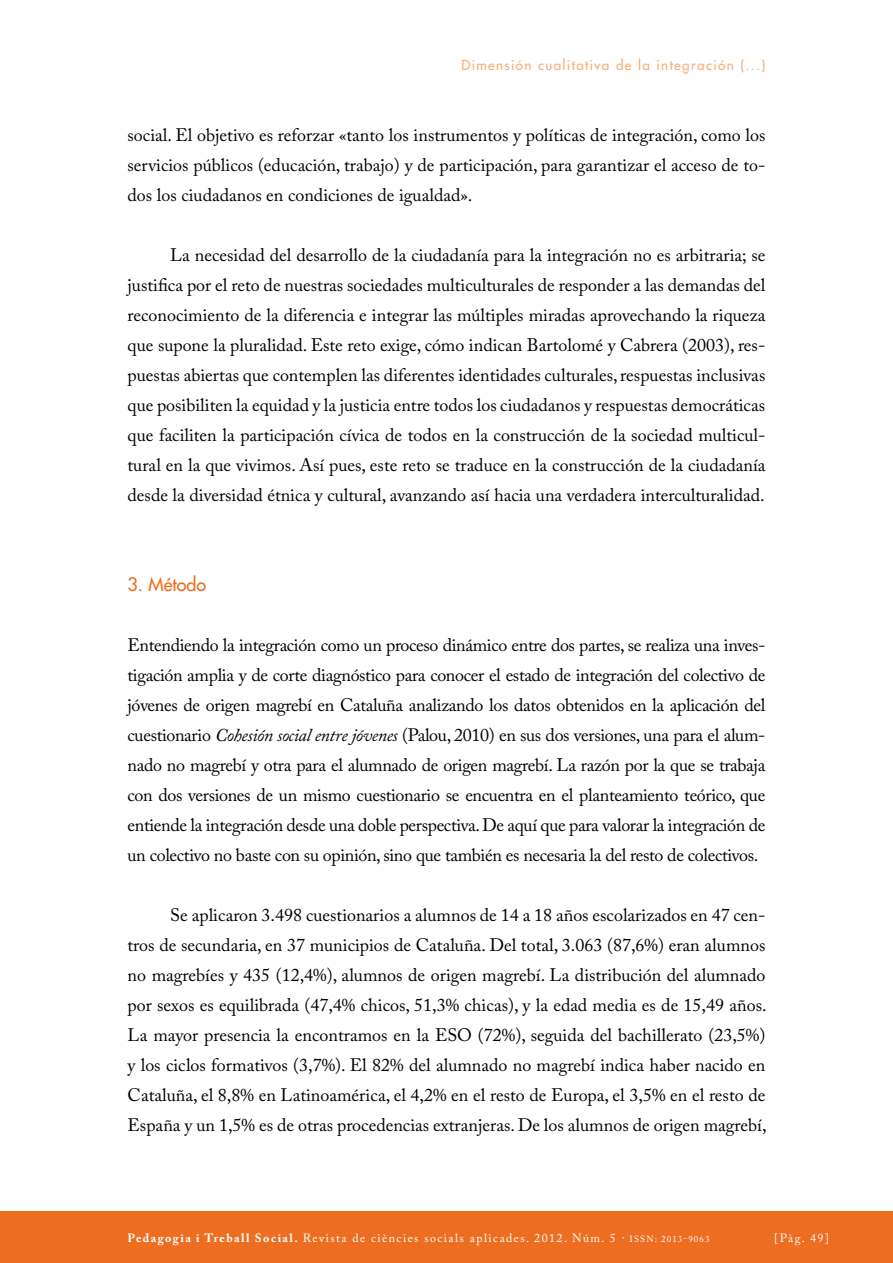
<style>
.page{position:relative;width:893px;height:1263px;background:#fff}
.page>*{position:absolute;margin:0;border:0;box-sizing:border-box;transform-origin:0 0}
.t1{font:18px/30px "Adobe Caslon Pro";color:#000;text-align:justify}
.t2{font:18px "Futura";color:#ed6e21}
.t3{font:13.5px "Futura";letter-spacing:.1em;color:#f7ad79}
.t4{font:12px "Adobe Caslon Pro";letter-spacing:.12em;color:#fff}
.s1{font-style:italic}
.s2{font-weight:700}
.s3{font-size:9px}
</style>
<div class="page">
<div style="left:0;top:1212px;width:893px;height:51px;background:#ed6e21"></div>
<p class="t3" style="left:461px;top:57px;width:305px">Dimensión cualitativa de la integración (...)</p>
<p class="t1" style="left:128px;top:120px;width:639px">social. El objetivo es reforzar «tanto los instrumentos y políticas de integración, como los servicios públicos (educación, trabajo) y de participación, para garantizar el acceso de to&shy;dos los ciudadanos en condiciones de igualdad».</p>
<p class="t1" style="left:128px;top:240px;width:639px;text-indent:43px">La necesidad del desarrollo de la ciudadanía para la integración no es arbitraria; se justifica por el reto de nuestras sociedades multiculturales de responder a las demandas del reconocimiento de la diferencia e integrar las múltiples miradas aprovechando la riqueza que supone la pluralidad. Este reto exige, cómo indican Bartolomé y Cabrera (2003), res&shy;puestas abiertas que contemplen las diferentes identidades culturales, respuestas inclusivas que posibiliten la equidad y la justicia entre todos los ciudadanos y respuestas democráticas que faciliten la participación cívica de todos en la construcción de la sociedad multicul&shy;tural en la que vivimos. Así pues, este reto se traduce en la construcción de la ciudadanía desde la diversidad étnica y cultural, avanzando así hacia una verdadera interculturalidad.</p>
<p class="t2" style="left:128px;top:573px;width:80px">3. Método</p>
<p class="t1" style="left:128px;top:630px;width:639px">Entendiendo la integración como un proceso dinámico entre dos partes, se realiza una inves&shy;tigación amplia y de corte diagnóstico para conocer el estado de integración del colectivo de jóvenes de origen magrebí en Cataluña analizando los datos obtenidos en la aplicación del cuestionario <span class="s1">Cohesión social entre jóvenes</span> (Palou, 2010) en sus dos versiones, una para el alum&shy;nado no magrebí y otra para el alumnado de origen magrebí. La razón por la que se trabaja con dos versiones de un mismo cuestionario se encuentra en el planteamiento teórico, que entiende la integración desde una doble perspectiva. De aquí que para valorar la integración de un colectivo no baste con su opinión, sino que también es necesaria la del resto de colectivos.</p>
<p class="t1" style="left:128px;top:900px;width:641px;text-indent:43px">Se aplicaron 3.498 cuestionarios a alumnos de 14 a 18 años escolarizados en 47 cen&shy;tros de secundaria, en 37 municipios de Cataluña. Del total, 3.063 (87,6%) eran alumnos no magrebíes y 435 (12,4%), alumnos de origen magrebí. La distribución del alumnado por sexos es equilibrada (47,4% chicos, 51,3% chicas), y la edad media es de 15,49 años.<br>La mayor presencia la encontramos en la ESO (72%), seguida del bachillerato (23,5%) y los ciclos formativos (3,7%). El 82% del alumnado no magrebí indica haber nacido en Cataluña, el 8,8% en Latinoamérica, el 4,2% en el resto de Europa, el 3,5% en el resto de España y un 1,5% es de otras procedencias extranjeras. De los alumnos de origen magrebí,</p>
<p class="t4" style="left:128px;top:1231px;width:584px"><span class="s2">Pedagogia i Treball Social.</span> Revista de ciències socials aplicades. 2012. Núm. 5 · <span class="s3">ISSN: 2013-9063</span></p>
<p class="t4" style="left:774px;top:1231px;width:56px">[Pàg. 49]</p>
</div>
